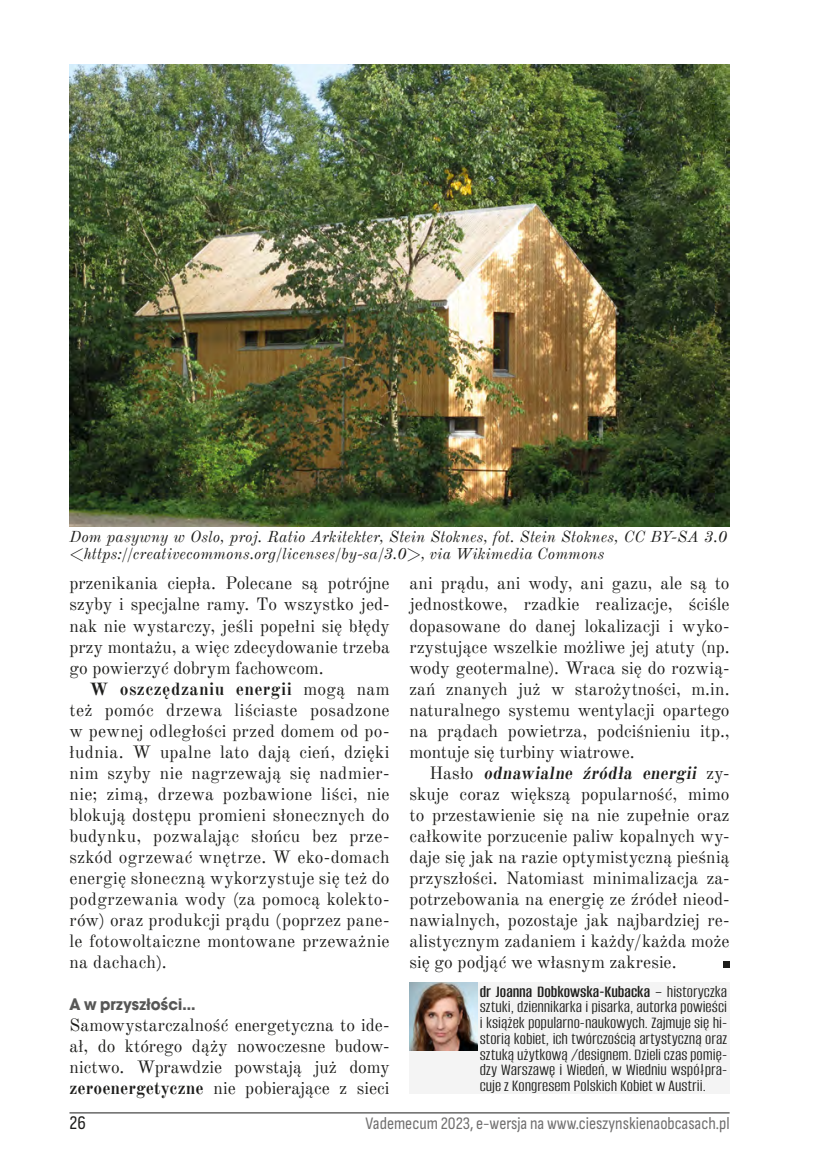
<style>
.page{position:relative;width:819px;height:1166px;background:#fff}
.page>*{position:absolute;margin:0;border:0;box-sizing:border-box;transform-origin:0 0}
.t1{font:19.25px "Sofia Sans Condensed";color:#1d1d1b}
.Tekst{font:17.5px/21px "Old Standard TT";letter-spacing:.005em;color:#1d1d1b;text-align:justify}
._6_Tekst_1{font:17.5px/21px "Old Standard TT";letter-spacing:-.005em;color:#1d1d1b;text-align:justify}
._7_Autorki_Opis{font:17.5px/15.8px "Alumni Sans";color:#1d1d1b;text-align:justify}
.t2{font:17.5px "Sofia Sans Condensed";color:#706f6f}
._5_Srodtytuly{font:700 17.5px "Avant Gar Got Itc TEE";letter-spacing:.01em;color:#575756;scale:.95 1}
.Foto{font:italic 15.75px/17.5px "Old Standard TT";letter-spacing:.01em;color:#1d1d1b}
.s1{font-weight:700}
.s2{font-weight:700;font-style:italic}
.s3{font-weight:600}
</style>
<div class="page">
<hr style="left:69px;top:1112px;width:660px;height:1px;background:#1d1d1b">
<div style="left:409px;top:982px;width:320px;height:112px;background:#f4f4f4"></div>
<img style="left:409px;top:982px;width:68px;height:68px">
<img style="left:69px;top:64px;width:660px;height:462px">
<div style="left:723px;top:961px;width:6px;height:7px;background:#1d1d1b"></div>
<p class="Foto" style="left:69px;top:527px;width:659px">Dom pasywny w Oslo, proj. Ratio Arkitekter, Stein Stoknes, fot. Stein Stoknes, CC BY-SA 3.0 &lt;https://creativecommons.org/licenses/by-sa/3.0&gt;, via Wikimedia Commons</p>
<p class="Tekst" style="left:69px;top:572px;width:321px">przenikania ciepła. Polecane są potrójne szyby i specjalne ramy. To wszystko jed&shy;nak nie wystarczy, jeśli popełni się błędy przy montażu, a więc zdecydowanie trzeba go powierzyć dobrym fachowcom.</p>
<p class="Tekst" style="left:69px;top:677px;width:321px;text-indent:20px"><span class="s1">W oszczędzaniu energii</span> mogą nam też pomóc drzewa liściaste posadzone w pewnej odległości przed domem od po&shy;łudnia. W upalne lato dają cień, dzięki nim szyby nie nagrzewają się nadmier&shy;nie; zimą, drzewa pozbawione liści, nie blokują dostępu promieni słonecznych do budynku, pozwalając słońcu bez prze&shy;szkód ogrzewać wnętrze. W eko-domach energię słoneczną wykorzystuje się też do podgrzewania wody (za pomocą kolekto&shy;rów) oraz produkcji prądu (poprzez pane&shy;le fotowoltaiczne montowane przeważnie na dachach).</p>
<p class="_5_Srodtytuly" style="left:69px;top:993px;width:134px">A w przyszłości…</p>
<p class="_6_Tekst_1" style="left:69px;top:1013px;width:321px">Samowystarczalność energetyczna to ide&shy;ał, do którego dąży nowoczesne budow&shy;nictwo. Wprawdzie powstają już domy <span class="s1">zeroenergetyczne</span> nie pobierające z sieci</p>
<p class="_6_Tekst_1" style="left:409px;top:572px;width:321px">ani prądu, ani wody, ani gazu, ale są to jednostkowe, rzadkie realizacje, ściśle dopasowane do danej lokalizacji i wyko&shy;rzystujące wszelkie możliwe jej atuty (np. wody geotermalne). Wraca się do rozwią&shy;zań znanych już w starożytności, m.in. naturalnego systemu wentylacji opartego na prądach powietrza, podciśnieniu itp., montuje się turbiny wiatrowe.</p>
<p class="Tekst" style="left:409px;top:761px;width:321px;text-indent:20px">H a s ł o <span class="s2">odnawialne źródła energii</span> z y - skuje coraz większą popularność, mimo to przestawienie się na nie zupełnie oraz całkowite porzucenie paliw kopalnych wy&shy;daje się jak na razie optymistyczną pieśnią przyszłości. Natomiast minimalizacja za&shy;potrzebowania na energię ze źródeł nieod&shy;nawialnych, pozostaje jak najbardziej re&shy;alistycznym zadaniem i każdy/każda może się go podjąć we własnym zakresie.</p>
<p class="_7_Autorki_Opis" style="left:479px;top:984px;width:249px"><span class="s3">dr Joanna Dobkowska-Kubacka</span> – historyczka sztuki, dziennikarka i pisarka, autorka powieści i książek popularno-naukowych. Zajmuje się hi&shy;storią kobiet, ich twórczością artystyczną oraz sztuką użytkową /designem. Dzieli czas pomię&shy;dzy Warszawę i Wiedeń, w Wiedniu współpra&shy;cuje z Kongresem Polskich Kobiet w Austrii.</p>
<p class="t1" style="left:69px;top:1112px;width:18px">26</p>
<p class="t2" style="left:365px;top:1113px;width:365px">Vademecum 2023, e-wersja na www.cieszynskienaobcasach.pl</p>
</div>
